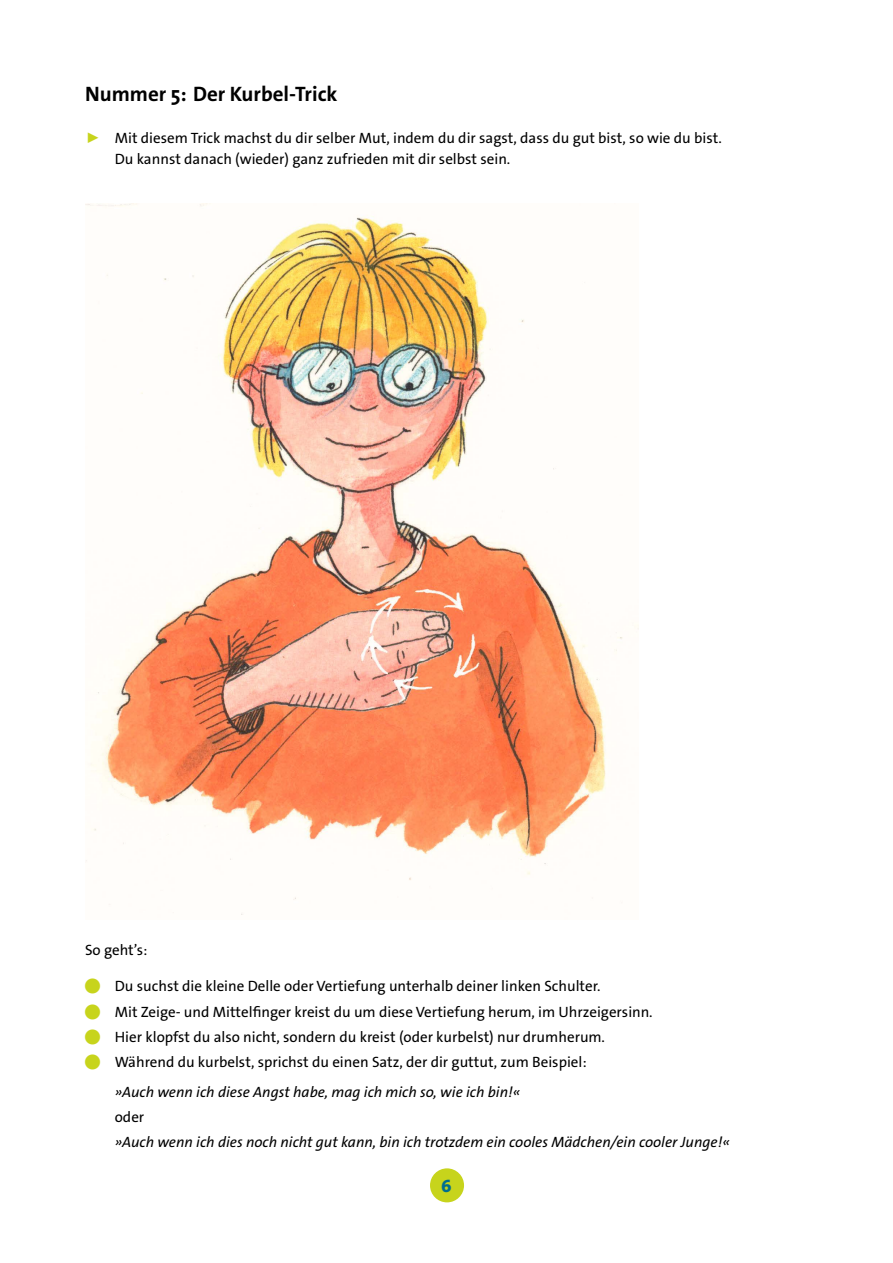
<style>
.page{position:relative;width:893px;height:1263px;background:#fff}
.page>*{position:absolute;margin:0;border:0;box-sizing:border-box;transform-origin:0 0}
.t1{font:700 21px "The Sans Os F";color:#000}
.t2{font:800 18px "The Sans Os F";color:#006e8e}
.t3{font:15px/21px "The Sans Os F";color:#000}
.t4{font:italic 15px "The Sans Os F";color:#000}
.s1{color:#c7d41c}
.s2{font-style:italic}
</style>
<div class="page">
<div style="left:430px;top:1168px;width:34px;height:34px;background:#c7d41c;border-radius:50%"></div>
<img style="left:85px;top:203px;width:554px;height:712px">
<h1 class="t1" style="left:85px;top:80px;width:254px">Nummer 5: Der Kurbel-Trick</h1>
<p class="t3" style="left:115px;top:128px;width:608px;text-indent:-30px"><span class="s1">▶</span> Mit diesem Trick machst du dir selber Mut, indem du dir sagst, dass du gut bist, so wie du bist.<br>Du kannst danach (wieder) ganz zufrieden mit dir selbst sein.</p>
<p class="t3" style="left:85px;top:940px;width:64px">So geht’s:</p>
<p class="t3" style="left:85px;top:976px;width:517px"><span class="s1">●</span> Du suchst die kleine Delle oder Vertiefung unterhalb deiner linken Schulter.</p>
<p class="t3" style="left:85px;top:1001px;width:569px"><span class="s1">●</span> Mit Zeige- und Mittelfinger kreist du um diese Vertiefung herum, im Uhrzeigersinn.</p>
<p class="t3" style="left:85px;top:1026px;width:521px"><span class="s1">●</span> Hier klopfst du also nicht, sondern du kreist (oder kurbelst) nur drumherum.</p>
<p class="t3" style="left:115px;top:1047px;width:473px;line-height:29.5px;text-indent:-30px"><span class="s1">●</span> Während du kurbelst, sprichst du einen Satz, der dir guttut, zum Beispiel: <span class="s2">»Auch wenn ich diese Angst habe, mag ich mich so, wie ich bin!«</span></p>
<p class="t3" style="left:115px;top:1106px;width:31px">oder</p>
<p class="t4" style="left:115px;top:1132px;width:616px">»Auch wenn ich dies noch nicht gut kann, bin ich trotzdem ein cooles Mädchen/ein cooler Junge!«</p>
<p class="t2" style="left:441px;top:1174px;width:12px">6</p>
</div>
